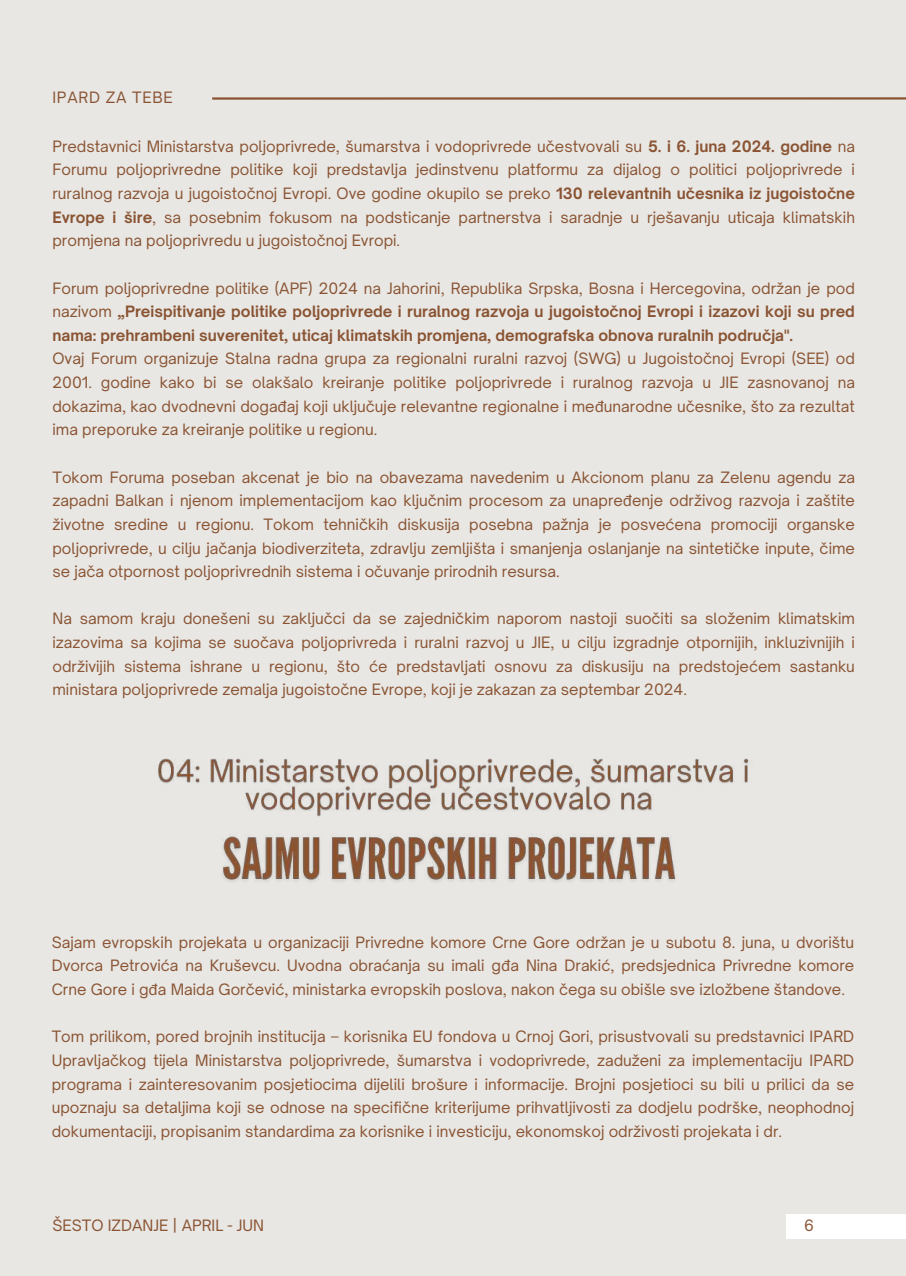
<style>
.page{position:relative;width:906px;height:1276px;background:#e8e7e4}
.page>*{position:absolute;margin:0;border:0;box-sizing:border-box;transform-origin:0 0}
.t1{font:15px/23.7px "Open Sauce One";color:#8a5433;text-align:justify}
.t2{font:700 15px/23.7px "Open Sauce One";color:#8a5433;text-align:justify}
.t3{font:15px "Open Sauce One";letter-spacing:.05em;color:#8a5433}
.s1{font-weight:700}
.s2{font-weight:400}
.s3{font-family:"Noto Sans"}
</style>
<div class="page">
<div style="left:786px;top:1214px;width:120px;height:25px;background:#fff"></div>
<hr style="left:212px;top:97px;width:694px;height:3px;background:#8a5433">
<img style="left:222px;top:833px;width:454px;height:49px">
<img style="left:158px;top:758px;width:591px;height:59px">
<p class="t3" style="left:52px;top:88px;width:122px">IPARD ZA TEBE</p>
<p class="t1" style="left:52px;top:134px;width:804px">Predstavnici Ministarstva poljoprivrede, šumarstva i vodoprivrede učestvovali su <span class="s1">5. i 6. juna 2024. godine</span> na Forumu poljoprivredne politike koji predstavlja jedinstvenu platformu za dijalog o politici poljoprivrede i ruralnog razvoja u jugoistočnoj Evropi. Ove godine okupilo se preko <span class="s1">130 relevantnih učesnika iz jugoistočne Evrope i šire</span>, sa posebnim fokusom na podsticanje partnerstva i saradnje u rješavanju uticaja klimatskih promjena na poljoprivredu u jugoistočnoj Evropi.</p>
<p class="t2" style="left:52px;top:276px;width:804px"><span class="s2">Forum poljoprivredne politike (APF) 2024 na Jahorini, Republika Srpska, Bosna i Hercegovina, održan je pod nazivom</span> „Preispitivanje politike poljoprivrede i ruralnog razvoja u jugoistočnoj Evropi i izazovi koji su pred nama: prehrambeni suverenitet, uticaj klimatskih promjena, demografska obnova ruralnih područja".</p>
<p class="t1" style="left:52px;top:347px;width:804px">Ovaj Forum organizuje Stalna radna grupa za regionalni ruralni razvoj (SWG) u Jugoistočnoj Evropi (SEE) od 2001. godine kako bi se olakšalo kreiranje politike poljoprivrede i ruralnog razvoja u JIE zasnovanoj na dokazima, kao dvodnevni doga<span class="s3">đ</span>aj koji uključuje relevantne regionalne i me<span class="s3">đ</span>unarodne učesnike, što za rezultat ima preporuke za kreiranje politike u regionu.</p>
<p class="t1" style="left:52px;top:465px;width:804px">Tokom Foruma poseban akcenat je bio na obavezama navedenim u Akcionom planu za Zelenu agendu za zapadni Balkan i njenom implementacijom kao ključnim procesom za unapre<span class="s3">đ</span>enje održivog razvoja i zaštite životne sredine u regionu. Tokom tehničkih diskusija posebna pažnja je posvećena promociji organske poljoprivrede, u cilju jačanja biodiverziteta, zdravlju zemljišta i smanjenja oslanjanje na sintetičke inpute, čime se jača otpornost poljoprivrednih sistema i očuvanje prirodnih resursa.</p>
<p class="t1" style="left:52px;top:607px;width:804px">Na samom kraju donešeni su zaključci da se zajedničkim naporom nastoji suočiti sa složenim klimatskim izazovima sa kojima se suočava poljoprivreda i ruralni razvoj u JIE, u cilju izgradnje otpornijih, inkluzivnijih i održivijih sistema ishrane u regionu, što će predstavljati osnovu za diskusiju na predstojećem sastanku ministara poljoprivrede zemalja jugoistočne Evrope, koji je zakazan za septembar 2024.</p>
<p class="t1" style="left:52px;top:930px;width:804px">Sajam evropskih projekata u organizaciji Privredne komore Crne Gore održan je u subotu 8. juna, u dvorištu Dvorca Petrovića na Kruševcu. Uvodna obraćanja su imali g<span class="s3">đ</span>a Nina Drakić, predsjednica Privredne komore Crne Gore i g<span class="s3">đ</span>a Maida Gorčević, ministarka evropskih poslova, nakon čega su obišle sve izložbene štandove.</p>
<p class="t1" style="left:52px;top:1025px;width:804px">Tom prilikom, pored brojnih institucija – korisnika EU fondova u Crnoj Gori, prisustvovali su predstavnici IPARD Upravljačkog tijela Ministarstva poljoprivrede, šumarstva i vodoprivrede, zaduženi za implementaciju IPARD programa i zainteresovanim posjetiocima dijelili brošure i informacije. Brojni posjetioci su bili u prilici da se upoznaju sa detaljima koji se odnose na specifične kriterijume prihvatljivosti za dodjelu podrške, neophodnoj dokumentaciji, propisanim standardima za korisnike i investiciju, ekonomskoj održivosti projekata i dr.</p>
<p class="t1" style="left:52px;top:1214px;width:213px">ŠESTO IZDANJE | APRIL - JUN</p>
<p class="t1" style="left:804px;top:1214px;width:11px">6</p>
</div>
